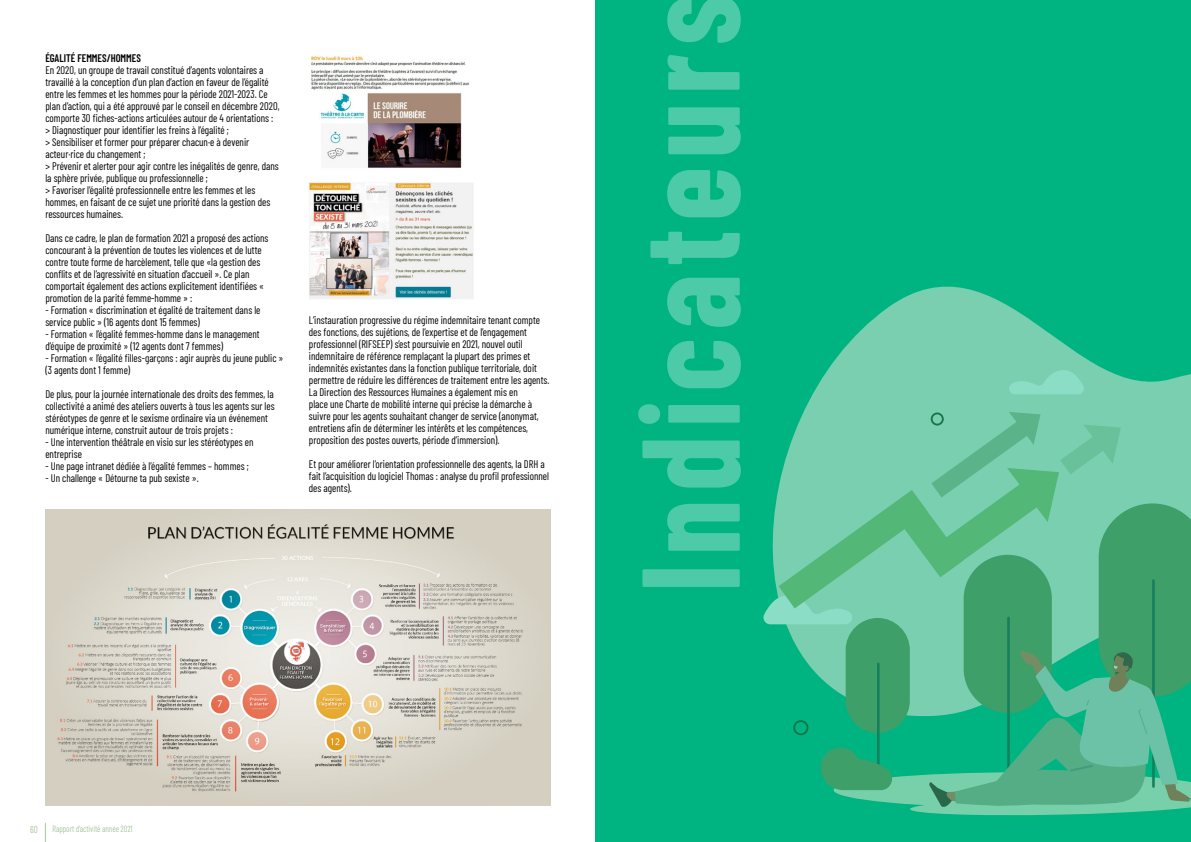
<style>
.page{position:relative;width:1191px;height:842px;background:#fff}
.page>*{position:absolute;margin:0;border:0;box-sizing:border-box;transform-origin:0 0}
.t1{font:700 139px "Barlow Condensed";letter-spacing:.065em;color:#4dcaa8;scale:.9 1}
.t2{font:11px/12px "Barlow Condensed";color:#000;scale:.95 1}
.t3{font:600 11px "Barlow Condensed";color:#000;scale:.95 1}
.t4{font:10px "Barlow Condensed";color:#a8c7a1;scale:.9 1}
.t5{font:9px "Barlow Condensed";color:#a8c7a1;scale:.9 1}
</style>
<div class="page">
<svg style="left:45px;top:823px;width:1px;height:19px"></svg>
<img style="left:311px;top:56px;width:158px;height:112px">
<img style="left:309px;top:182px;width:165px;height:117px">
<img style="left:46px;top:510px;width:504px;height:296px">
<div style="left:595px;top:0;width:596px;height:841px;background:#00b482"></div>
<svg style="left:803px;top:286px;width:387px;height:126px;fill:#7acfb0"></svg>
<svg style="left:1007px;top:370px;width:78px;height:24px;background:#84d7bd"></svg>
<svg style="left:763px;top:412px;width:427px;height:404px"></svg>
<p class="t3" style="left:45px;top:50px;width:102px">ÉGALITÉ FEMMES/HOMMES</p>
<p class="t2" style="left:45px;top:63px;width:248px">En 2020, un groupe de travail constitué d’agents volontaires a travaillé à la conception d’un plan d’action en faveur de l’égalité entre les femmes et les hommes pour la période 2021-2023. Ce plan d’action, qui a été approuvé par le conseil en décembre 2020, comporte 30 fiches-actions articulées autour de 4 orientations : &gt; Diagnostiquer pour identifier les freins à l’égalité ;<br>&gt; Sensibiliser et former pour préparer chacun·e à devenir acteur·rice du changement ;<br>&gt; Prévenir et alerter pour agir contre les inégalités de genre, dans la sphère privée, publique ou professionnelle ;<br>&gt; Favoriser l’égalité professionnelle entre les femmes et les hommes, en faisant de ce sujet une priorité dans la gestion des ressources humaines.</p>
<p class="t2" style="left:45px;top:231px;width:236px">Dans ce cadre, le plan de formation 2021 a proposé des actions concourant à la prévention de toutes les violences et de lutte contre toute forme de harcèlement, telle que «la gestion des conflits et de l’agressivité en situation d’accueil ». Ce plan comportait également des actions explicitement identifiées « promotion de la parité femme-homme » :</p>
<p class="t2" style="left:45px;top:303px;width:228px">- Formation « discrimination et égalité de traitement dans le service public » (16 agents dont 15 femmes)</p>
<p class="t2" style="left:45px;top:327px;width:227px">- Formation « l’égalité femmes-homme dans le management d’équipe de proximité » (12 agents dont 7 femmes)</p>
<p class="t2" style="left:45px;top:351px;width:252px">- Formation « l’égalité filles-garçons : agir auprès du jeune public » (3 agents dont 1 femme)</p>
<p class="t2" style="left:45px;top:387px;width:243px">De plus, pour la journée internationale des droits des femmes, la collectivité a animé des ateliers ouverts à tous les agents sur les stéréotypes de genre et le sexisme ordinaire via un événement numérique interne, construit autour de trois projets :</p>
<p class="t2" style="left:45px;top:435px;width:221px">- Une intervention théâtrale en visio sur les stéréotypes en entreprise</p>
<p class="t2" style="left:45px;top:459px;width:215px">- Une page intranet dédiée à l’égalité femmes – hommes ;</p>
<p class="t2" style="left:45px;top:471px;width:163px">- Un challenge « Détourne ta pub sexiste ».</p>
<p class="t2" style="left:309px;top:313px;width:255px">L’instauration progressive du régime indemnitaire tenant compte des fonctions, des sujétions, de l’expertise et de l’engagement professionnel (RIFSEEP) s’est poursuivie en 2021, nouvel outil indemnitaire de référence remplaçant la plupart des primes et indemnités existantes dans la fonction publique territoriale, doit permettre de réduire les différences de traitement entre les agents.<br>La Direction des Ressources Humaines a également mis en<br>place une Charte de mobilité interne qui précise la démarche à suivre pour les agents souhaitant changer de service (anonymat, entretiens afin de déterminer les intérêts et les compétences, proposition des postes ouverts, période d’immersion).</p>
<p class="t2" style="left:309px;top:457px;width:254px">Et pour améliorer l’orientation professionnelle des agents, la DRH a fait l’acquisition du logiciel Thomas : analyse du profil professionnel des agents).</p>
<h1 class="t1" style="left:591px;top:592px;width:666px;rotate:-90deg">Indicateurs</h1>
<p class="t4" style="left:30px;top:822px;width:10px">60</p>
<p class="t5" style="left:52px;top:822px;width:90px">Rapport d’activité année 2021</p>
</div>
